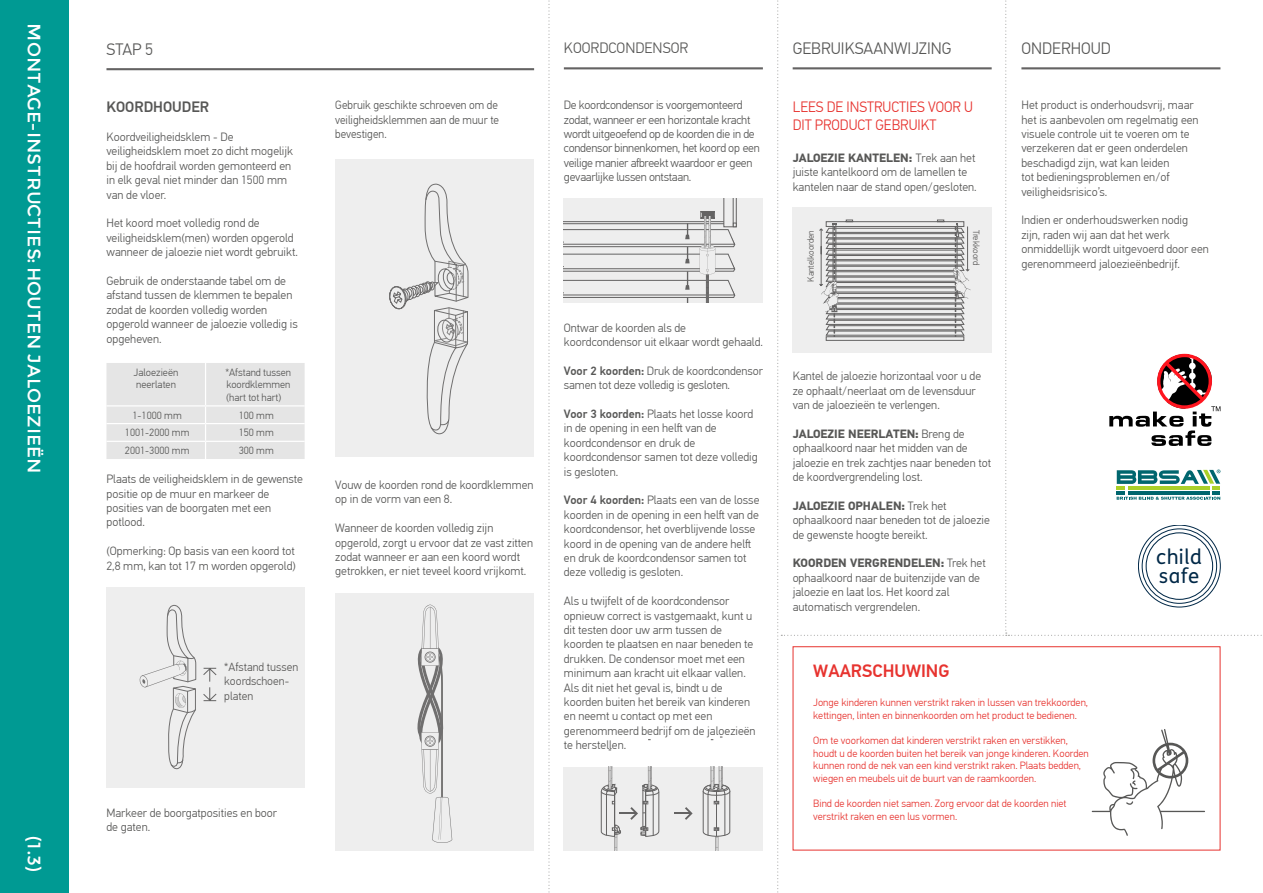
<style>
.page{position:relative;width:1263px;height:893px;background:#fff}
.page>*{position:absolute;margin:0;border:0;box-sizing:border-box;transform-origin:0 0}
.t1{font:20.55px/18.6px "FS Me";letter-spacing:.025em;color:#002847}
.t2{font:18px "Montserrat";color:#fff}
.t3{font:700 18px "PF Din Text Pro";color:#fff}
.t4{font:500 18px "PF Din Text Pro";color:#e7332f}
.t5{font:300 18px "PF Din Text Pro";color:#fff}
.t6{font:300 16.5px "PF Din Text Pro";color:#575756}
.t7{font:300 15px/18px "PF Din Text Pro";color:#e7332f;scale:.96 1}
.t8{font:300 15px "PF Din Text Pro";color:#575756}
.t9{font:500 15px "PF Din Text Pro";color:#575756}
.t10{font:300 12px/14.4px "PF Din Text Pro";color:#575756}
.t11{font:300 12px/14.4px "PF Din Text Pro";letter-spacing:-.02em;color:#575756}
.t12{font:300 12px/14.4px "PF Din Text Pro";color:#575756;text-align:justify;scale:.95 1}
.t13{font:300 11.7px/14.1px "PF Din Text Pro";color:#595857}
.t14{font:300 10.5px/12.6px "PF Din Text Pro";color:#e7332f}
.t15{font:300 10.5px/12.6px "PF Din Text Pro";color:#575756}
.t16{font:300 9px "PF Din Text Pro";letter-spacing:-.01em;color:#595857}
.s1{font-weight:300}
.s2{font-weight:500}
.s3{font-weight:700}
</style>
<div class="page">
<div style="left:106px;top:363px;width:199px;height:96px;background:#e5e5e5"></div>
<div style="left:106px;top:587px;width:199px;height:200px;background:#eee"></div>
<svg style="left:139px;top:605px;width:78px;height:164px"></svg>
<div style="left:335px;top:159px;width:199px;height:297px;background:#eee"></div>
<svg style="left:389px;top:184px;width:80px;height:251px"></svg>
<div style="left:335px;top:593px;width:199px;height:257px;background:#eee"></div>
<svg style="left:417px;top:605px;width:35px;height:238px"></svg>
<hr style="left:106px;top:68px;width:428px;height:2px;background:#646363">
<hr style="left:564px;top:67px;width:199px;height:2px;background:#646363">
<div style="left:564px;top:198px;width:199px;height:105px;background:#eee"></div>
<svg style="left:564px;top:198px;width:173px;height:105px"></svg>
<div style="left:564px;top:767px;width:199px;height:83px;background:#eee"></div>
<svg style="left:674px;top:807px;width:19px;height:13px"></svg>
<svg style="left:703px;top:767px;width:27px;height:83px"></svg>
<svg style="left:601px;top:767px;width:58px;height:83px"></svg>
<svg style="left:548px;top:0;width:2px;height:893px"></svg>
<svg style="left:777px;top:0;width:485px;height:893px"></svg>
<div style="left:970px;top:230px;width:13px;height:39px;background:#eee"></div>
<div style="left:802px;top:224px;width:17px;height:63px;background:#eee"></div>
<div style="left:0;top:0;width:68px;height:893px;background:#009a93"></div>
<h2 class="t2" style="left:45px;top:23px;width:452px;rotate:90deg">MONTAGE-INSTRUCTIES: HOUTEN JALOEZIEËN</h2>
<h2 class="t3" style="left:46px;top:51px;width:345px;rotate:90deg">NTAGE-INSTRUCTIES: <span class="s1">HOUTEN JALOEZIEËN</span></h2>
<h2 class="t2" style="left:45px;top:836px;width:37px;rotate:90deg">(1.3)</h2>
<h2 class="t5" style="left:45px;top:862px;width:6px;rotate:90deg">)</h2>
<h3 class="t6" style="left:106px;top:40px;width:48px">STAP 5</h3>
<p class="t8" style="left:564px;top:39px;width:126px">KOORDCONDENSOR</p>
<h3 class="t6" style="left:793px;top:39px;width:161px">GEBRUIKSAANWIJZING</h3>
<h3 class="t6" style="left:1021px;top:39px;width:91px">ONDERHOUD</h3>
<p class="t9" style="left:106px;top:98px;width:104px">KOORDHOUDER</p>
<p class="t10" style="left:106px;top:130px;width:188px">Koordveiligheidsklem - De veiligheidsklem moet zo dicht mogelijk bij de hoofdrail worden gemonteerd en in elk geval niet minder dan 1500 mm van de vloer.</p>
<p class="t10" style="left:106px;top:216px;width:193px">Het koord moet volledig rond de veiligheidsklem(men) worden opgerold wanneer de jaloezie niet wordt gebruikt.</p>
<p class="t10" style="left:106px;top:274px;width:193px">Gebruik de onderstaande tabel om de afstand tussen de klemmen te bepalen zodat de koorden volledig worden opgerold wanneer de jaloezie volledig is opgeheven.</p>
<p class="t15" style="left:134px;top:366px;width:46px">Jaloezieën neerlaten</p>
<p class="t15" style="left:225px;top:366px;width:67px;text-align:justify">*Afstand tussen koordklemmen (hart tot hart)</p>
<p class="t15" style="left:133px;top:409px;width:51px">1-1000 mm</p>
<p class="t15" style="left:239px;top:409px;width:37px">100 mm</p>
<p class="t15" style="left:125px;top:427px;width:66px">1001-2000 mm</p>
<p class="t15" style="left:239px;top:427px;width:37px">150 mm</p>
<p class="t15" style="left:125px;top:444px;width:66px">2001-3000 mm</p>
<p class="t15" style="left:239px;top:444px;width:37px">300 mm</p>
<p class="t10" style="left:106px;top:472px;width:198px">Plaats de veiligheidsklem in de gewenste positie op de muur en markeer de posities van de boorgaten met een potlood.</p>
<p class="t10" style="left:106px;top:544px;width:191px">(Opmerking: Op basis van een koord tot<br>2,8 mm, kan tot 17 m worden opgerold)</p>
<p class="t13" style="left:224px;top:660px;width:75px">*Afstand tussen koordschoen&shy;platen</p>
<p class="t10" style="left:106px;top:805px;width:172px">Markeer de boorgatposities en boor de gaten.</p>
<p class="t12" style="left:335px;top:98px;width:174px">Gebruik geschikte schroeven om de veiligheidsklemmen aan de muur te bevestigen.</p>
<p class="t10" style="left:335px;top:478px;width:200px">Vouw de koorden rond de koordklemmen op in de vorm van een 8.</p>
<p class="t10" style="left:335px;top:521px;width:199px">Wanneer de koorden volledig zijn opgerold, zorgt u ervoor dat ze vast zitten zodat wanneer er aan een koord wordt getrokken, er niet teveel koord vrijkomt.</p>
<p class="t11" style="left:564px;top:98px;width:197px">De koordcondensor is voorgemonteerd zodat, wanneer er een horizontale kracht wordt uitgeoefend op de koorden die in de condensor binnenkomen, het koord op een veilige manier afbreekt waardoor er geen gevaarlijke lussen ontstaan.</p>
<p class="t10" style="left:564px;top:320px;width:200px">Ontwar de koorden als de koordcondensor uit elkaar wordt gehaald.</p>
<p class="t10" style="left:564px;top:364px;width:200px"><span class="s2">Voor 2 koorden:</span> Druk de koordcondensor samen tot deze volledig is gesloten.</p>
<p class="t10" style="left:564px;top:407px;width:195px"><span class="s2">Voor 3 koorden:</span> Plaats het losse koord in de opening in een helft van de koordcondensor en druk de koordcondensor samen tot deze volledig is gesloten.</p>
<p class="t10" style="left:564px;top:493px;width:197px"><span class="s2">Voor 4 koorden:</span> Plaats een van de losse koorden in de opening in een helft van de koordcondensor, het overblijvende losse koord in de opening van de andere helft en druk de koordcondensor samen tot deze volledig is gesloten.</p>
<p class="t10" style="left:564px;top:594px;width:193px">Als u twijfelt of de koordcondensor opnieuw correct is vastgemaakt, kunt u dit testen door uw arm tussen de koorden te plaatsen en naar beneden te drukken. De condensor moet met een minimum aan kracht uit elkaar vallen.<br>Als dit niet het geval is, bindt u de koorden buiten het bereik van kinderen en neemt u contact op met een gerenommeerd bedrijf om de jaloezieën te herstellen.</p>
<p class="t7" style="left:793px;top:98px;width:189px">LEES DE INSTRUCTIES VOOR U<br>DIT PRODUCT GEBRUIKT</p>
<p class="t10" style="left:793px;top:151px;width:186px"><span class="s3">JALOEZIE KANTELEN:</span> Trek aan het juiste kantelkoord om de lamellen te kantelen naar de stand open/gesloten.</p>
<p class="t16" style="left:806px;top:282px;width:53px;rotate:-90deg">Kantelkoorden</p>
<p class="t16" style="left:981px;top:230px;width:37px;rotate:90deg">Trekkoord</p>
<p class="t10" style="left:1021px;top:98px;width:179px">Het product is onderhoudsvrij, maar het is aanbevolen om regelmatig een visuele controle uit te voeren om te verzekeren dat er geen onderdelen beschadigd zijn, wat kan leiden<br>tot bedieningsproblemen en/of veiligheidsrisico’s.</p>
<p class="t10" style="left:1021px;top:213px;width:189px">Indien er onderhoudswerken nodig zijn, raden wij aan dat het werk onmiddellijk wordt uitgevoerd door een gerenommeerd jaloezieënbedrijf.</p>
<p class="t10" style="left:793px;top:369px;width:190px">Kantel de jaloezie horizontaal voor u de ze ophaalt/neerlaat om de levensduur van de jaloezieën te verlengen.</p>
<p class="t10" style="left:793px;top:427px;width:200px"><span class="s3">JALOEZIE NEERLATEN:</span> Breng de ophaalkoord naar het midden van de jaloezie en trek zachtjes naar beneden tot de koordvergrendeling lost.</p>
<p class="t10" style="left:793px;top:499px;width:199px"><span class="s3">JALOEZIE OPHALEN:</span> Trek het ophaalkoord naar beneden tot de jaloezie de gewenste hoogte bereikt.</p>
<p class="t10" style="left:793px;top:556px;width:195px"><span class="s3">KOORDEN VERGRENDELEN:</span> Trek het ophaalkoord naar de buitenzijde van de jaloezie en laat los. Het koord zal automatisch vergrendelen.</p>
<h1 class="t1" style="left:1156px;top:548px;width:47px">child safe</h1>
<h2 class="t4" style="left:813px;top:660px;width:138px">WAARSCHUWING</h2>
<p class="t14" style="left:813px;top:696px;width:276px">Jonge kinderen kunnen verstrikt raken in lussen van trekkoorden, kettingen, linten en binnenkoorden om het product te bedienen.</p>
<p class="t14" style="left:813px;top:734px;width:277px">Om te voorkomen dat kinderen verstrikt raken en verstikken, houdt u de koorden buiten het bereik van jonge kinderen. Koorden kunnen rond de nek van een kind verstrikt raken. Plaats bedden, wiegen en meubels uit de buurt van de raamkoorden.</p>
<p class="t14" style="left:813px;top:797px;width:255px">Bind de koorden niet samen. Zorg ervoor dat de koorden niet verstrikt raken en een lus vormen.</p>
</div>
